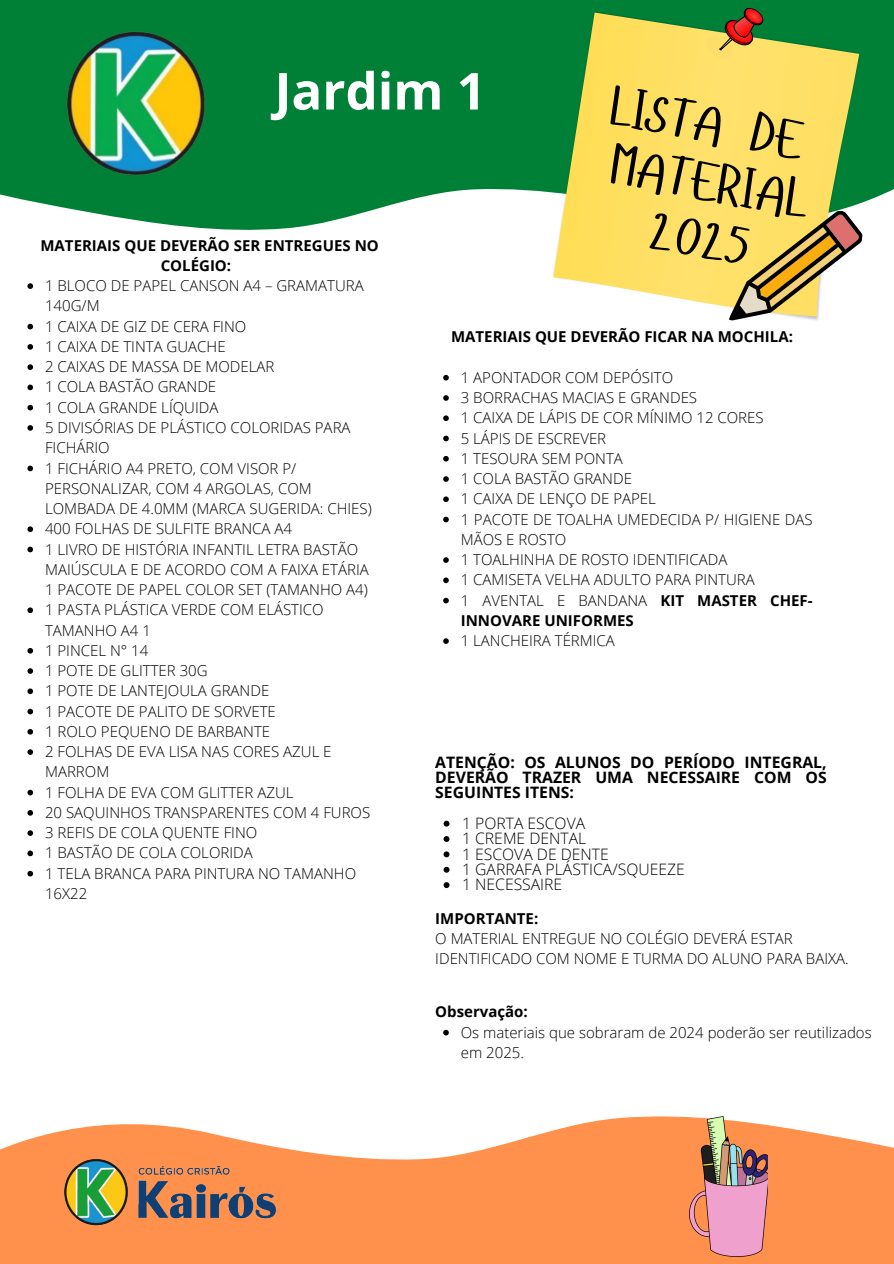
<style>
.page{position:relative;width:894px;height:1264px;background:#fff}
.page>*{position:absolute;margin:0;border:0;box-sizing:border-box;transform-origin:0 0}
.t1{font:55.2px/57.3px "Hangyaboly";color:#000;text-align:center}
.t2{font:700 51px "Open Sans";color:#fff}
.t3{font:700 15.75px/15.3px "Open Sans";color:#000;text-align:justify}
.t4{font:300 15.75px "Open Sans";color:#000}
.t5{font:300 15px/20.2px "Open Sans";color:#000}
.t6{font:700 15px/20.2px "Open Sans";color:#000}
.s1{font-weight:300}
.s2{font-weight:700}
</style>
<div class="page">
<svg style="left:0;top:1116px;width:893px;height:147px;fill:#ff914d"></svg>
<div style="left:0;top:0;width:893px;height:230px;background:#008037"></div>
<svg style="left:552px;top:13px;width:307px;height:294px;fill:#ffdf64"></svg>
<svg style="left:701px;top:7px;width:65px;height:56px"></svg>
<svg style="left:728px;top:199px;width:137px;height:122px"></svg>
<img style="left:66px;top:31px;width:139px;height:144px">
<img style="left:46px;top:1135px;width:248px;height:113px">
<svg style="left:27px;top:283px;width:6px;height:6px"></svg>
<svg style="left:27px;top:324px;width:6px;height:5px"></svg>
<svg style="left:27px;top:344px;width:6px;height:6px"></svg>
<svg style="left:27px;top:364px;width:6px;height:6px"></svg>
<svg style="left:27px;top:384px;width:6px;height:6px"></svg>
<svg style="left:27px;top:405px;width:6px;height:5px"></svg>
<svg style="left:27px;top:425px;width:6px;height:6px"></svg>
<svg style="left:27px;top:465px;width:6px;height:6px"></svg>
<svg style="left:27px;top:526px;width:6px;height:6px"></svg>
<svg style="left:27px;top:546px;width:6px;height:6px"></svg>
<svg style="left:27px;top:607px;width:6px;height:6px"></svg>
<svg style="left:27px;top:648px;width:6px;height:5px"></svg>
<svg style="left:27px;top:668px;width:6px;height:6px"></svg>
<svg style="left:27px;top:688px;width:6px;height:6px"></svg>
<svg style="left:27px;top:708px;width:6px;height:6px"></svg>
<svg style="left:27px;top:729px;width:6px;height:5px"></svg>
<svg style="left:27px;top:749px;width:6px;height:6px"></svg>
<svg style="left:27px;top:789px;width:6px;height:6px"></svg>
<svg style="left:27px;top:810px;width:6px;height:5px"></svg>
<svg style="left:27px;top:830px;width:6px;height:6px"></svg>
<svg style="left:27px;top:850px;width:6px;height:6px"></svg>
<svg style="left:27px;top:870px;width:6px;height:6px"></svg>
<svg style="left:443px;top:375px;width:5px;height:5px"></svg>
<svg style="left:443px;top:395px;width:5px;height:6px"></svg>
<svg style="left:443px;top:415px;width:5px;height:6px"></svg>
<svg style="left:443px;top:435px;width:5px;height:6px"></svg>
<svg style="left:443px;top:456px;width:5px;height:5px"></svg>
<svg style="left:443px;top:476px;width:5px;height:6px"></svg>
<svg style="left:443px;top:496px;width:5px;height:6px"></svg>
<svg style="left:443px;top:516px;width:5px;height:6px"></svg>
<svg style="left:443px;top:557px;width:5px;height:6px"></svg>
<svg style="left:443px;top:577px;width:5px;height:6px"></svg>
<svg style="left:443px;top:597px;width:5px;height:6px"></svg>
<svg style="left:443px;top:638px;width:5px;height:6px"></svg>
<img style="left:689px;top:1116px;width:78px;height:140px">
<svg style="left:443px;top:1029px;width:5px;height:6px"></svg>
<svg style="left:443px;top:820px;width:6px;height:6px"></svg>
<svg style="left:443px;top:836px;width:6px;height:6px"></svg>
<svg style="left:443px;top:851px;width:6px;height:6px"></svg>
<svg style="left:443px;top:866px;width:6px;height:6px"></svg>
<svg style="left:443px;top:882px;width:6px;height:6px"></svg>
<h1 class="t2" style="left:274px;top:55px;width:213px">Jardim 1</h1>
<h2 class="t1" style="left:616px;top:75px;width:212px;rotate:10deg">LISTA DE<br>MATERIAL<br>2025</h2>
<h3 class="t6" style="left:161px;top:235px;width:219px;text-indent:-120px">MATERIAIS QUE DEVERÃO SER ENTREGUES NO<br>COLÉGIO:</h3>
<p class="t5" style="left:45px;top:275px;width:320px">1 BLOCO DE PAPEL CANSON A4 – GRAMATURA<br>140G/M</p>
<p class="t5" style="left:45px;top:316px;width:203px">1 CAIXA DE GIZ DE CERA FINO</p>
<p class="t5" style="left:45px;top:336px;width:182px">1 CAIXA DE TINTA GUACHE</p>
<p class="t5" style="left:45px;top:356px;width:231px">2 CAIXAS DE MASSA DE MODELAR</p>
<p class="t5" style="left:45px;top:376px;width:173px">1 COLA BASTÃO GRANDE</p>
<p class="t5" style="left:45px;top:397px;width:175px">1 COLA GRANDE LÍQUIDA</p>
<p class="t5" style="left:45px;top:417px;width:307px">5 DIVISÓRIAS DE PLÁSTICO COLORIDAS PARA<br>FICHÁRIO</p>
<p class="t5" style="left:45px;top:457px;width:328px">1 FICHÁRIO A4 PRETO, COM VISOR P/<br>PERSONALIZAR, COM 4 ARGOLAS, COM<br>LOMBADA DE 4.0MM (MARCA SUGERIDA: CHIES)</p>
<p class="t5" style="left:45px;top:518px;width:248px">400 FOLHAS DE SULFITE BRANCA A4</p>
<p class="t5" style="left:45px;top:538px;width:325px">1 LIVRO DE HISTÓRIA INFANTIL LETRA BASTÃO<br>MAIÚSCULA E DE ACORDO COM A FAIXA ETÁRIA<br>1 PACOTE DE PAPEL COLOR SET (TAMANHO A4)</p>
<p class="t5" style="left:45px;top:599px;width:280px">1 PASTA PLÁSTICA VERDE COM ELÁSTICO<br>TAMANHO A4 1</p>
<p class="t5" style="left:45px;top:640px;width:105px">1 PINCEL N° 14</p>
<p class="t5" style="left:45px;top:660px;width:164px">1 POTE DE GLITTER 30G</p>
<p class="t5" style="left:45px;top:680px;width:226px">1 POTE DE LANTEJOULA GRANDE</p>
<p class="t5" style="left:45px;top:700px;width:232px">1 PACOTE DE PALITO DE SORVETE</p>
<p class="t5" style="left:45px;top:721px;width:226px">1 ROLO PEQUENO DE BARBANTE</p>
<p class="t5" style="left:45px;top:741px;width:288px">2 FOLHAS DE EVA LISA NAS CORES AZUL E<br>MARROM</p>
<p class="t5" style="left:45px;top:781px;width:250px">1 FOLHA DE EVA COM GLITTER AZUL</p>
<p class="t5" style="left:45px;top:802px;width:326px">20 SAQUINHOS TRANSPARENTES COM 4 FUROS</p>
<p class="t5" style="left:45px;top:822px;width:214px">3 REFIS DE COLA QUENTE FINO</p>
<p class="t5" style="left:45px;top:842px;width:209px">1 BASTÃO DE COLA COLORIDA</p>
<p class="t5" style="left:45px;top:862px;width:312px">1 TELA BRANCA PARA PINTURA NO TAMANHO<br>16X22</p>
<h3 class="t6" style="left:451px;top:326px;width:343px">MATERIAIS QUE DEVERÃO FICAR NA MOCHILA:</h3>
<p class="t5" style="left:460px;top:367px;width:214px">1 APONTADOR COM DEPÓSITO</p>
<p class="t5" style="left:460px;top:387px;width:238px">3 BORRACHAS MACIAS E GRANDES</p>
<p class="t5" style="left:460px;top:407px;width:304px">1 CAIXA DE LÁPIS DE COR MÍNIMO 12 CORES</p>
<p class="t5" style="left:460px;top:427px;width:147px">5 LÁPIS DE ESCREVER</p>
<p class="t5" style="left:460px;top:448px;width:163px">1 TESOURA SEM PONTA</p>
<p class="t5" style="left:460px;top:468px;width:173px">1 COLA BASTÃO GRANDE</p>
<p class="t5" style="left:460px;top:488px;width:196px">1 CAIXA DE LENÇO DE PAPEL</p>
<p class="t5" style="left:460px;top:508px;width:353px">1 PACOTE DE TOALHA UMEDECIDA P/ HIGIENE DAS<br>MÃOS E ROSTO</p>
<p class="t5" style="left:460px;top:549px;width:268px">1 TOALHINHA DE ROSTO IDENTIFICADA</p>
<p class="t5" style="left:460px;top:569px;width:295px">1 CAMISETA VELHA ADULTO PARA PINTURA</p>
<p class="t6" style="left:460px;top:589px;width:353px"><span class="s1">1 AVENTAL E BANDANA</span> KIT MASTER CHEF-<br>INNOVARE UNIFORMES</p>
<p class="t5" style="left:460px;top:630px;width:155px">1 LANCHEIRA TÉRMICA</p>
<p class="t3" style="left:435px;top:753px;width:393px">ATENÇÃO: OS ALUNOS DO PERÍODO INTEGRAL, DEVERÃO TRAZER UMA NECESSAIRE COM OS SEGUINTES ITENS:</p>
<p class="t4" style="left:462px;top:812px;width:125px">1 PORTA ESCOVA</p>
<h4 class="t4" style="left:462px;top:827px;width:126px">1 CREME DENTAL</h4>
<h5 class="t4" style="left:462px;top:842px;width:148px">1 ESCOVA DE DENTE</h5>
<p class="t4" style="left:462px;top:858px;width:224px">1 GARRAFA PLÁSTICA/SQUEEZE</p>
<p class="t4" style="left:462px;top:873px;width:102px">1 NECESSAIRE</p>
<p class="t5" style="left:435px;top:907px;width:415px"><span class="s2">IMPORTANTE:<br></span>O MATERIAL ENTREGUE NO COLÉGIO DEVERÁ ESTAR<br>IDENTIFICADO COM NOME E TURMA DO ALUNO PARA BAIXA.</p>
<p class="t6" style="left:435px;top:1001px;width:94px">Observação:</p>
<p class="t5" style="left:460px;top:1021px;width:412px">Os materiais que sobraram de 2024 poderão ser reutilizados em 2025.</p>
</div>
